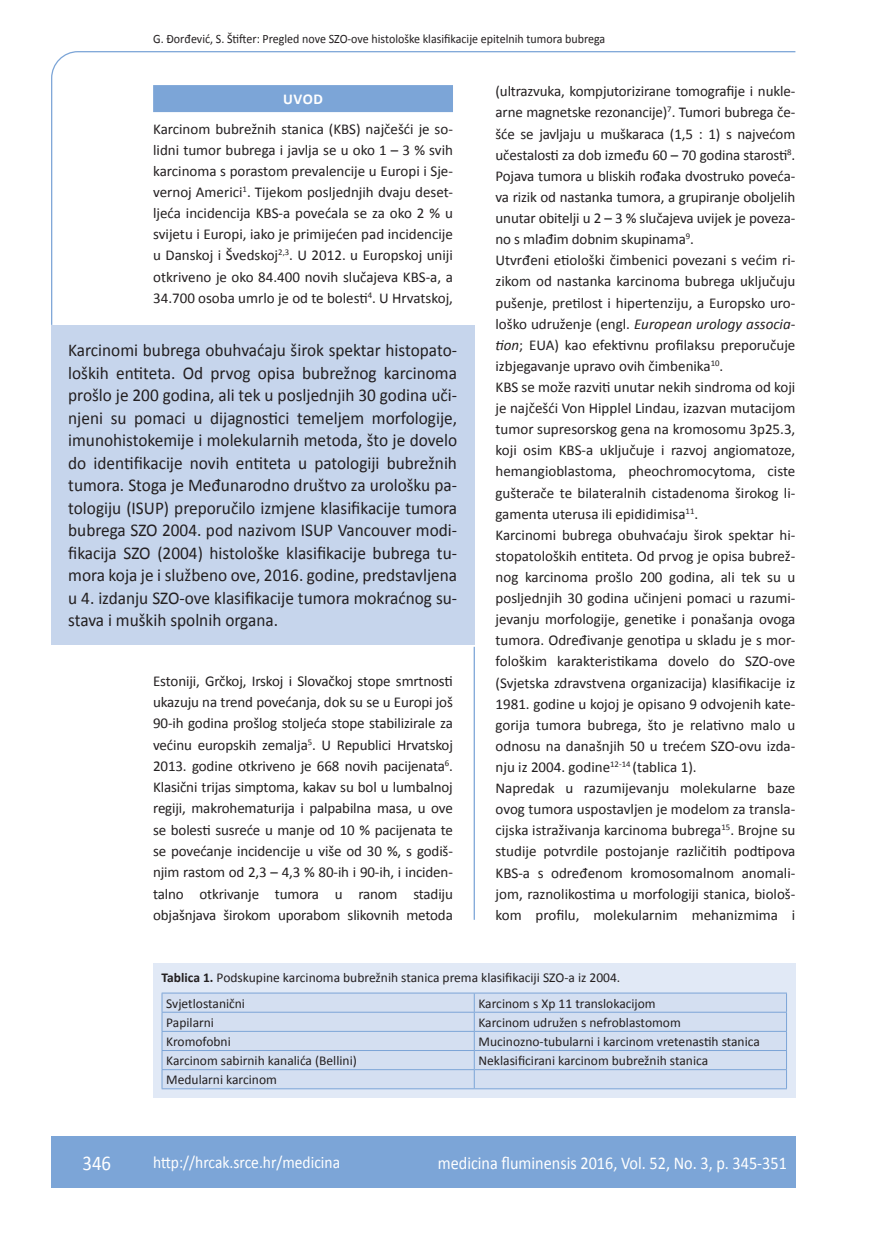
<style>
.page{position:relative;width:872px;height:1234px;background:#fff}
.page>*{position:absolute;margin:0;border:0;box-sizing:border-box;transform-origin:0 0}
.t1{font:21px "Calibri";color:#fff;scale:.9 1}
.t2{font:18px/22.5px "Calibri";color:#231f20;text-align:justify;scale:.96 1}
.t3{font:18px "Calibri";color:#fff;scale:.9 1}
.t4{font:17.25px "Calibri";color:#fff;scale:.9 1}
.t5{font:15px/21.1px "Calibri";color:#231f20;text-align:justify}
.t6{font:700 15px "Calibri";color:#fff}
.t7{font:13.5px/25.2px "Calibri";color:#231f20}
.t8{font:12.75px "Calibri";color:#231f20;scale:.94 1}
.s1{font-style:italic}
.s2{font-weight:700}
</style>
<div class="page">
<svg style="left:51px;top:51px;width:745px;height:275px"></svg>
<hr style="left:473px;top:646px;width:2px;height:273px;background:#7ca5d7">
<div style="left:51px;top:1135px;width:744px;height:51px;background:#7ca5d7"></div>
<div style="left:153px;top:85px;width:300px;height:27px;background:#7ca5d7"></div>
<div style="left:51px;top:325px;width:423px;height:320px;background:#c6d5ec"></div>
<div style="left:153px;top:963px;width:642px;height:134px;background:#e1e9f6"></div>
<div style="left:163px;top:993px;width:623px;height:95px;background:#d4dff1"></div>
<hr style="left:162px;top:992px;width:312px;height:1px;background:#7ca5d7">
<hr style="left:474px;top:992px;width:313px;height:1px;background:#7ca5d7">
<hr style="left:162px;top:1011px;width:312px;height:1px;background:#7ca5d7">
<hr style="left:474px;top:1011px;width:313px;height:1px;background:#7ca5d7">
<hr style="left:162px;top:1030px;width:312px;height:1px;background:#7ca5d7">
<hr style="left:474px;top:1030px;width:313px;height:1px;background:#7ca5d7">
<hr style="left:162px;top:1049px;width:312px;height:1px;background:#7ca5d7">
<hr style="left:474px;top:1049px;width:313px;height:1px;background:#7ca5d7">
<hr style="left:162px;top:1068px;width:312px;height:1px;background:#7ca5d7">
<svg style="left:162px;top:993px;width:1px;height:95px"></svg>
<hr style="left:474px;top:1068px;width:313px;height:1px;background:#7ca5d7">
<svg style="left:474px;top:993px;width:1px;height:95px"></svg>
<svg style="left:786px;top:993px;width:1px;height:95px"></svg>
<hr style="left:162px;top:1088px;width:312px;height:1px;background:#7ca5d7">
<hr style="left:474px;top:1088px;width:313px;height:1px;background:#7ca5d7">
<p class="t8" style="left:153px;top:30px;width:482px">G. Đorđević, S. Štifter: Pregled nove SZO-ove histološke klasifikacije epitelnih tumora bubrega</p>
<p class="t6" style="left:283px;top:90px;width:41px">UVOD</p>
<p class="t5" style="left:153px;top:118px;width:301px">Karcinom bubrežnih stanica (KBS) najčešći je so&shy;lidni tumor bubrega i javlja se u oko 1 – 3 % svih karcinoma s porastom prevalencije u Europi i Sje&shy;vernoj Americi<sup>1</sup>. Tijekom posljednjih dvaju deset&shy;ljeća incidencija KBS-a povećala se za oko 2 % u svijetu i Europi, iako je primijećen pad incidencije u Danskoj i Švedskoj<sup>2,3</sup>. U 2012. u Europskoj uniji otkriveno je oko 84.400 novih slučajeva KBS-a, a 34.700 osoba umrlo je od te bolesti<sup>4</sup>. U Hrvatskoj,</p>
<p class="t2" style="left:68px;top:338px;width:407px">Karcinomi bubrega obuhvaćaju širok spektar histopato&shy;loških entiteta. Od prvog opisa bubrežnog karcinoma prošlo je 200 godina, ali tek u posljednjih 30 godina uči&shy;njeni su pomaci u dijagnostici temeljem morfologije, imunohistokemije i molekularnih metoda, što je dovelo do identifikacije novih entiteta u patologiji bubrežnih tumora. Stoga je Međunarodno društvo za urološku pa&shy;tologiju (ISUP) preporučilo izmjene klasifikacije tumora bubrega SZO 2004. pod nazivom ISUP Vancouver modi&shy;fikacija SZO (2004) histološke klasifikacije bubrega tu&shy;mora koja je i službeno ove, 2016. godine, predstavljena u 4. izdanju SZO-ove klasifikacije tumora mokraćnog su&shy;stava i muških spolnih organa.</p>
<p class="t5" style="left:153px;top:669px;width:301px">Estoniji, Grčkoj, Irskoj i Slovačkoj stope smrtnosti ukazuju na trend povećanja, dok su se u Europi još 90-ih godina prošlog stoljeća stope stabilizirale za većinu europskih zemalja<sup>5</sup>. U Republici Hrvatskoj 2013. godine otkriveno je 668 novih pacijenata<sup>6</sup>.<br>Klasični trijas simptoma, kakav su bol u lumbalnoj regiji, makrohematurija i palpabilna masa, u ove se bolesti susreće u manje od 10 % pacijenata te se povećanje incidencije u više od 30 %, s godiš&shy;njim rastom od 2,3 – 4,3 % 80-ih i 90-ih, i inciden&shy;talno otkrivanje tumora u ranom stadiju objašnjava širokom uporabom slikovnih metoda</p>
<p class="t5" style="left:495px;top:80px;width:301px;text-align:left">(ultrazvuka, kompjutorizirane tomografije i nukle&shy;arne magnetske rezonancije)<sup>7</sup>. Tumori bubrega če&shy;šće se javljaju u muškaraca (1,5 : 1) s najvećom učestalosti za dob između 60 – 70 godina starosti<sup>8</sup>.<br>Pojava tumora u bliskih rođaka dvostruko poveća&shy;va rizik od nastanka tumora, a grupiranje oboljelih unutar obitelji u 2 – 3 % slučajeva uvijek je poveza&shy;no s mlađim dobnim skupinama<sup>9</sup>.<br>Utvrđeni etiološki čimbenici povezani s većim ri&shy;zikom od nastanka karcinoma bubrega uključuju pušenje, pretilost i hipertenziju, a Europsko uro&shy;loško udruženje (engl. <span class="s1">European urology associa&shy;tion</span>; EUA) kao efektivnu profilaksu preporučuje izbjegavanje upravo ovih čimbenika<sup>10</sup>.<br>KBS se može razviti unutar nekih sindroma od koji je najčešći Von Hipplel Lindau, izazvan mutacijom tumor supresorskog gena na kromosomu 3p25.3, koji osim KBS-a uključuje i razvoj angiomatoze, hemangioblastoma, pheochromocytoma, ciste gušterače te bilateralnih cistadenoma širokog li&shy;gamenta uterusa ili epididimisa<sup>11</sup>.<br>Karcinomi bubrega obuhvaćaju širok spektar hi&shy;stopatoloških entiteta. Od prvog je opisa bubrež&shy;nog karcinoma prošlo 200 godina, ali tek su u posljednjih 30 godina učinjeni pomaci u razumi&shy;jevanju morfologije, genetike i ponašanja ovoga tumora. Određivanje genotipa u skladu je s mor&shy;fološkim karakteristikama dovelo do SZO-ove (Svjetska zdravstvena organizacija) klasifikacije iz 1981. godine u kojoj je opisano 9 odvojenih kate&shy;gorija tumora bubrega, što je relativno malo u odnosu na današnjih 50 u trećem SZO-ovu izda&shy;nju iz 2004. godine<sup>12-14</sup> (tablica 1).<br>Napredak u razumijevanju molekularne baze ovog tumora uspostavljen je modelom za transla&shy;cijska istraživanja karcinoma bubrega<sup>15</sup>. Brojne su studije potvrdile postojanje različitih podtipova KBS-a s određenom kromosomalnom anomali&shy;jom, raznolikostima u morfologiji stanica, biološ&shy;kom profilu, molekularnim mehanizmima i</p>
<p class="t7" style="left:166px;top:964px;width:455px;text-indent:-5px"><span class="s2">Tablica 1.</span> Podskupine karcinoma bubrežnih stanica prema klasifikaciji SZO-a iz 2004.<br>Svjetlostanični</p>
<p class="t7" style="left:478px;top:989px;width:179px">Karcinom s Xp 11 translokacijom</p>
<p class="t7" style="left:166px;top:1008px;width:49px">Papilarni</p>
<p class="t7" style="left:478px;top:1008px;width:204px">Karcinom udružen s nefroblastomom</p>
<p class="t7" style="left:166px;top:1027px;width:66px">Kromofobni</p>
<p class="t7" style="left:478px;top:1027px;width:283px">Mucinozno-tubularni i karcinom vretenastih stanica</p>
<p class="t7" style="left:166px;top:1047px;width:192px">Karcinom sabirnih kanalića (Bellini)</p>
<p class="t7" style="left:478px;top:1047px;width:231px">Neklasificirani karcinom bubrežnih stanica</p>
<p class="t7" style="left:166px;top:1066px;width:112px">Medularni karcinom</p>
<h1 class="t1" style="left:82px;top:1149px;width:33px">346</h1>
<p class="t4" style="left:153px;top:1150px;width:209px">http://hrcak.srce.hr/medicina</p>
<p class="t3" style="left:438px;top:1151px;width:389px">medicina fluminensis 2016, Vol. 52, No. 3, p. 345-351</p>
</div>
